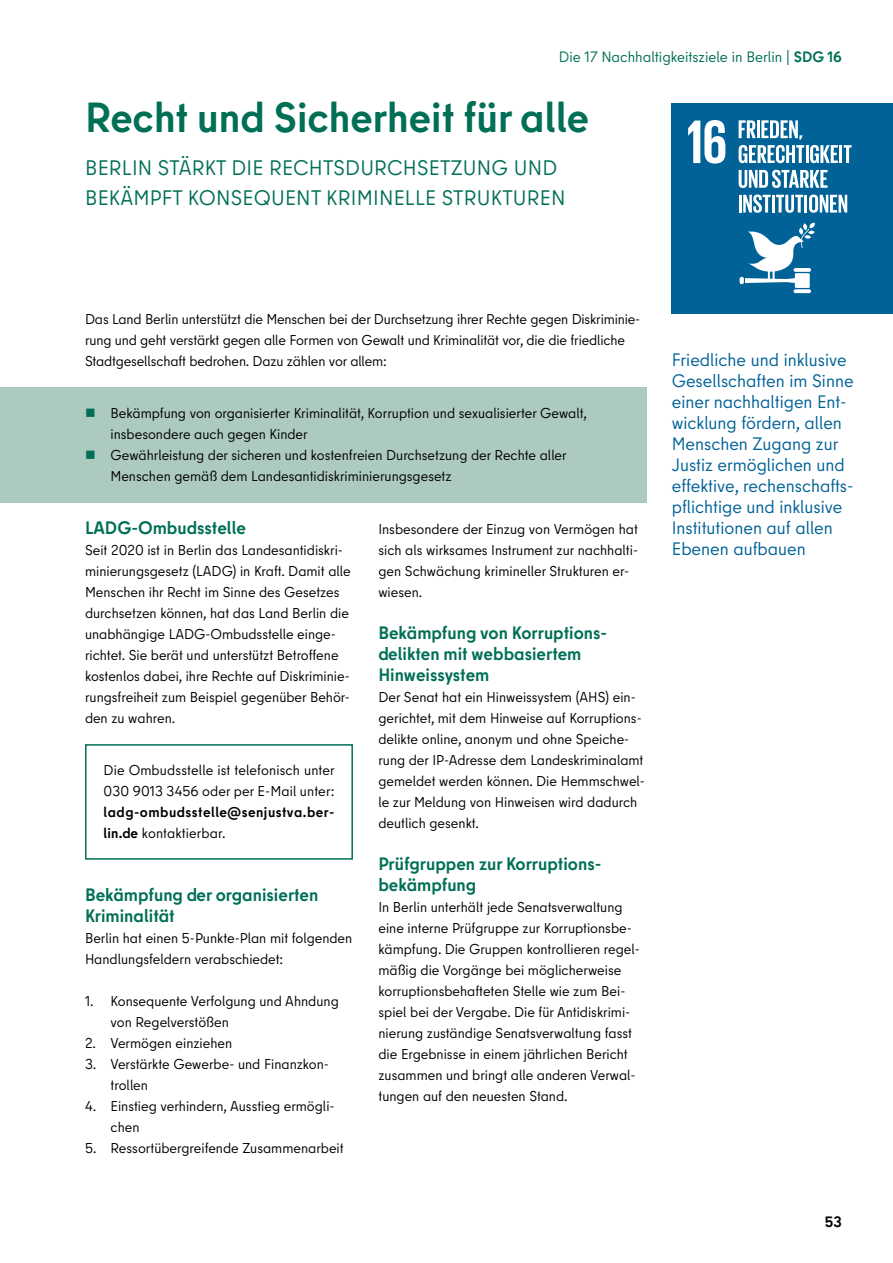
<style>
.page{position:relative;width:893px;height:1263px;background:#fff}
.page>*{position:absolute;margin:0;border:0;box-sizing:border-box;transform-origin:0 0}
._02_01_Innen_Übersch{font:700 42px "Berlin Type";color:#006f56}
._02_01_Innen_Übersch-2{font:21px/30px "Berlin Type";letter-spacing:.01em;color:#006f56}
._02_01_Innen_SDG_Bes{font:18px/21px "Berlin Type";color:#016297}
._02_01_Innen_Übersch-3{font:700 18px/21px "Berlin Type";color:#006f56}
.t1{font:15px "Berlin Type";color:#006f56}
.t2{font:700 15px "Berlin Type";color:#000}
._02_03_Innen_Fließte{font:14.25px/21px "Berlin Type";color:#000}
._02_01_Innen_Übersch-4{font:14.25px/21px "Berlin Type";color:#000}
.s1{font-weight:700}
</style>
<div class="page">
<div style="left:85px;top:744px;width:268px;height:116px;border:2px solid #006f56"></div>
<div style="left:0;top:387px;width:646px;height:115px;background:#adcabe"></div>
<div style="left:672px;top:103px;width:221px;height:211px;background:#016297"></div>
<svg style="left:688px;top:120px;width:37px;height:44px"></svg>
<svg style="left:739px;top:120px;width:65px;height:43px"></svg>
<hr style="left:805px;top:145px;width:3px;height:18px;background:#fff">
<svg style="left:810px;top:145px;width:28px;height:18px"></svg>
<hr style="left:839px;top:145px;width:3px;height:18px;background:#fff">
<svg style="left:844px;top:145px;width:7px;height:18px"></svg>
<svg style="left:739px;top:170px;width:89px;height:18px"></svg>
<hr style="left:739px;top:195px;width:3px;height:18px;background:#fff">
<svg style="left:743px;top:195px;width:60px;height:18px"></svg>
<hr style="left:804px;top:195px;width:3px;height:18px;background:#fff">
<svg style="left:809px;top:195px;width:38px;height:18px"></svg>
<svg style="left:793px;top:289px;width:18px;height:4px"></svg>
<svg style="left:740px;top:222px;width:75px;height:66px"></svg>
<p class="t1" style="left:559px;top:47px;width:285px">Die 17 Nachhaltigkeitsziele in Berlin | <span class="s1">SDG 16</span></p>
<p class="_02_01_Innen_Übersch" style="left:85px;top:91px;width:506px">Recht und Sicherheit für alle</p>
<p class="_02_01_Innen_Übersch-2" style="left:85px;top:153px;width:482px">BERLIN STÄRKT DIE RECHTSDURCHSETZUNG UND<br>BEKÄMPFT KONSEQUENT KRIMINELLE STRUKTUREN</p>
<p class="_02_03_Innen_Fließte" style="left:85px;top:308px;width:557px">Das Land Berlin unterstützt die Menschen bei der Durchsetzung ihrer Rechte gegen Diskriminie&shy;rung und geht verstärkt gegen alle Formen von Gewalt und Kriminalität vor, die die friedliche<br>Stadtgesellschaft bedrohen. Dazu zählen vor allem:</p>
<p class="_02_03_Innen_Fließte" style="left:111px;top:403px;width:478px">Bekämpfung von organisierter Kriminalität, Korruption und sexualisierter Gewalt, insbesondere auch gegen Kinder<br>Gewährleistung der sicheren und kostenfreien Durchsetzung der Rechte aller Menschen gemäß dem Landesantidiskriminierungsgesetz</p>
<p class="_02_01_Innen_Übersch-3" style="left:85px;top:517px;width:162px">LADG-Ombudsstelle</p>
<p class="_02_03_Innen_Fließte" style="left:85px;top:539px;width:267px">Seit 2020 ist in Berlin das Landesantidiskri&shy;minierungsgesetz (LADG) in Kraft. Damit alle Menschen ihr Recht im Sinne des Gesetzes durchsetzen können, hat das Land Berlin die unabhängige LADG-Ombudsstelle einge&shy;richtet. Sie berät und unterstützt Betroffene kostenlos dabei, ihre Rechte auf Diskriminie&shy;rungsfreiheit zum Beispiel gegenüber Behör&shy;den zu wahren.</p>
<p class="_02_03_Innen_Fließte" style="left:378px;top:518px;width:261px">Insbesondere der Einzug von Vermögen hat sich als wirksames Instrument zur nachhalti&shy;gen Schwächung krimineller Strukturen er&shy;wiesen.</p>
<p class="_02_01_Innen_Übersch-3" style="left:378px;top:622px;width:230px">Bekämpfung von Korruptions&shy;delikten mit webbasiertem<br>Hinweissystem</p>
<p class="_02_03_Innen_Fließte" style="left:378px;top:686px;width:268px">Der Senat hat ein Hinweissystem (AHS) ein&shy;gerichtet, mit dem Hinweise auf Korruptions&shy;delikte online, anonym und ohne Speiche&shy;rung der IP-Adresse dem Landeskriminalamt gemeldet werden können. Die Hemmschwel&shy;le zur Meldung von Hinweisen wird dadurch deutlich gesenkt.</p>
<p class="_02_01_Innen_Übersch-3" style="left:378px;top:853px;width:224px">Prüfgruppen zur Korruptions&shy;bekämpfung</p>
<p class="_02_03_Innen_Fließte" style="left:378px;top:896px;width:263px">In Berlin unterhält jede Senatsverwaltung eine interne Prüfgruppe zur Korruptionsbe&shy;kämpfung. Die Gruppen kontrollieren regel&shy;mäßig die Vorgänge bei möglicherweise korruptionsbehafteten Stelle wie zum Bei&shy;spiel bei der Vergabe. Die für Antidiskrimi&shy;nierung zuständige Senatsverwaltung fasst die Ergebnisse in einem jährlichen Bericht zusammen und bringt alle anderen Verwal&shy;tungen auf den neuesten Stand.</p>
<p class="_02_03_Innen_Fließte" style="left:104px;top:760px;width:233px;text-align:justify">Die Ombudsstelle ist telefonisch unter 030 9013 3456 oder per E-Mail unter: <span class="s1">ladg-ombudsstelle@senjustva.ber&shy;lin.de</span> kontaktierbar.</p>
<p class="_02_01_Innen_Übersch-3" style="left:85px;top:885px;width:235px">Bekämpfung der organisierten<br>Kriminalität</p>
<p class="_02_01_Innen_Übersch-4" style="left:85px;top:928px;width:269px">Berlin hat einen 5-Punkte-Plan mit folgenden<br>Handlungsfeldern verabschiedet:</p>
<p class="_02_03_Innen_Fließte" style="left:111px;top:991px;width:230px;text-indent:-26px">1. Konsequente Verfolgung und Ahndung von Regelverstößen</p>
<p class="_02_03_Innen_Fließte" style="left:85px;top:1033px;width:149px">2. Vermögen einziehen</p>
<p class="_02_03_Innen_Fließte" style="left:111px;top:1054px;width:220px;text-indent:-26px">3. Verstärkte Gewerbe- und Finanzkon&shy;trollen</p>
<p class="_02_03_Innen_Fließte" style="left:111px;top:1096px;width:226px;text-indent:-26px">4. Einstieg verhindern, Ausstieg ermögli&shy;chen</p>
<p class="_02_03_Innen_Fließte" style="left:85px;top:1138px;width:260px">5. Ressortübergreifende Zusammenarbeit</p>
<p class="_02_01_Innen_SDG_Bes" style="left:672px;top:349px;width:183px">Friedliche und inklusive<br>Gesellschaften im Sinne einer nachhaltigen Ent&shy;wicklung fördern, allen<br>Menschen Zugang zur<br>Justiz ermöglichen und effektive, rechenschafts&shy;pflichtige und inklusive<br>Institutionen auf allen<br>Ebenen aufbauen</p>
<p class="t2" style="left:825px;top:1212px;width:18px">53</p>
</div>
